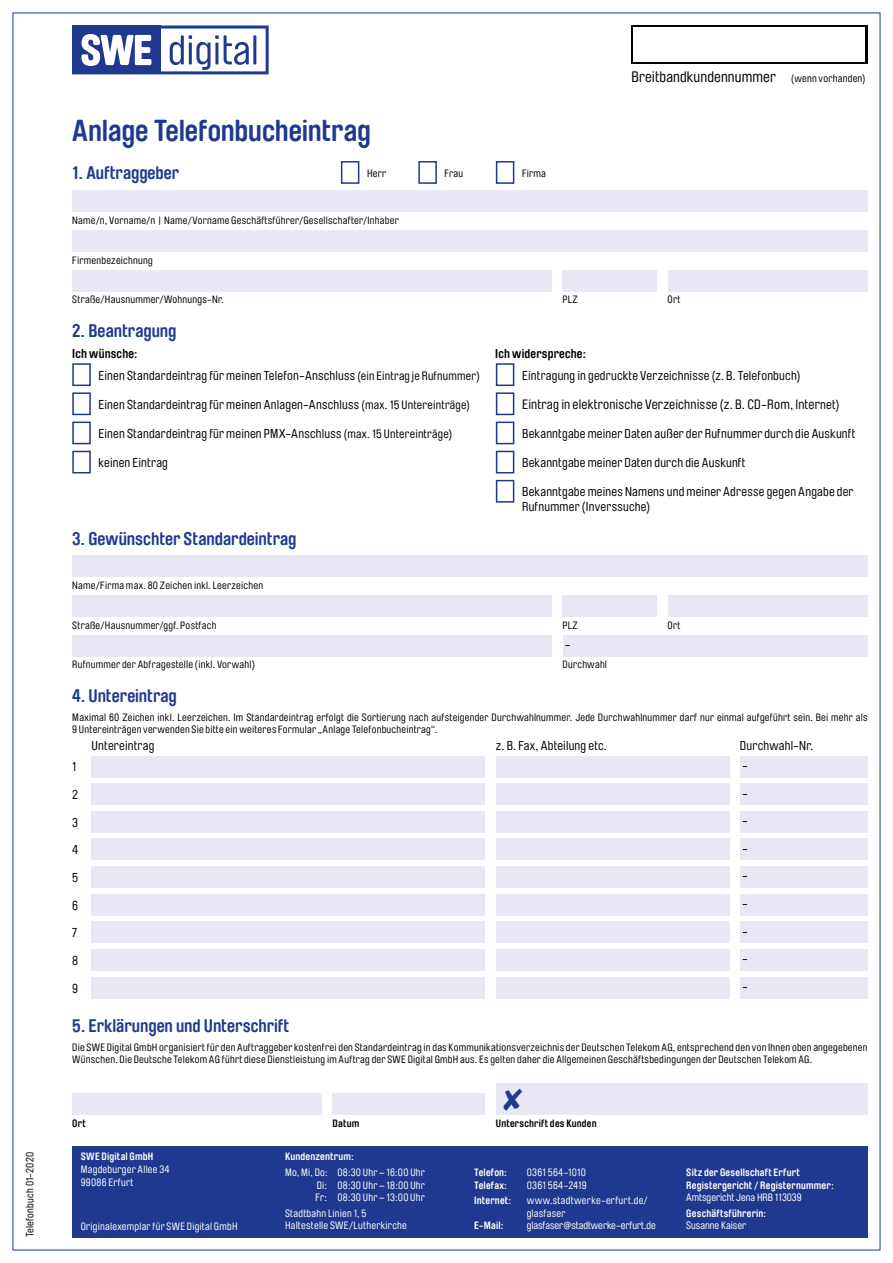
<style>
.page{position:relative;width:893px;height:1263px;background:#fff}
.page>*{position:absolute;margin:0;border:0;box-sizing:border-box;transform-origin:0 0}
.t1{font:700 30px "Brauer Neue";letter-spacing:-.01em;color:#1e398f}
.t2{font:700 18px "Brauer Neue";letter-spacing:-.005em;color:#1e398f}
.t3{font:15px "Brauer Neue";letter-spacing:.01em;color:#000}
.t4{font:13.35px "Brauer Neue";letter-spacing:.015em;color:#000}
.t5{font:12.75px/27.6px "Brauer Neue";letter-spacing:.015em;color:#000}
.t6{font:700 12.75px "Brauer Neue";letter-spacing:.01em;color:#000}
.t7{font:10.5px/12.6px "Brauer Neue";letter-spacing:.025em;color:#000}
.t8{font:10.5px/12.6px "Brauer Neue";letter-spacing:.025em;color:#fff}
.t9{font:700 10.5px/12.6px "Brauer Neue";letter-spacing:.015em;color:#fff}
.t10{font:10.5px "Brauer Neue";color:#fff}
.t11{font:700 10.5px "Brauer Neue";letter-spacing:.015em;color:#000}
.s1{font-size:10.5px}
.s2{font-size:12px}
.s3{font-size:12.75px}
</style>
<div class="page">
<svg style="left:72px;top:26px;width:197px;height:48px"></svg>
<div style="left:72px;top:1146px;width:795px;height:91px;background:#1e398f"></div>
<div style="left:72px;top:363px;width:19px;height:23px;border:2px solid #1e398f"></div>
<div style="left:72px;top:392px;width:19px;height:23px;border:2px solid #1e398f"></div>
<div style="left:72px;top:422px;width:19px;height:22px;border:2px solid #1e398f"></div>
<div style="left:72px;top:451px;width:19px;height:22px;border:2px solid #1e398f"></div>
<div style="left:496px;top:363px;width:18px;height:23px;border:2px solid #1e398f"></div>
<div style="left:496px;top:392px;width:18px;height:23px;border:2px solid #1e398f"></div>
<div style="left:496px;top:422px;width:18px;height:22px;border:2px solid #1e398f"></div>
<div style="left:496px;top:451px;width:18px;height:22px;border:2px solid #1e398f"></div>
<div style="left:496px;top:480px;width:18px;height:23px;border:2px solid #1e398f"></div>
<div style="left:496px;top:1083px;width:371px;height:32px;background:#e8e8f5"></div>
<div style="left:72px;top:1093px;width:250px;height:22px;background:#e8e8f5"></div>
<div style="left:72px;top:555px;width:795px;height:21px;background:#e8e8f5"></div>
<div style="left:72px;top:635px;width:480px;height:21px;background:#e8e8f5"></div>
<div style="left:563px;top:635px;width:304px;height:21px;background:#e8e8f5"></div>
<div style="left:72px;top:595px;width:480px;height:21px;background:#e8e8f5"></div>
<div style="left:668px;top:595px;width:199px;height:21px;background:#e8e8f5"></div>
<div style="left:740px;top:756px;width:127px;height:21px;background:#e8e8f5"></div>
<div style="left:496px;top:756px;width:233px;height:21px;background:#e8e8f5"></div>
<div style="left:92px;top:756px;width:393px;height:21px;background:#e8e8f5"></div>
<div style="left:740px;top:783px;width:127px;height:22px;background:#e8e8f5"></div>
<div style="left:496px;top:783px;width:233px;height:22px;background:#e8e8f5"></div>
<div style="left:92px;top:783px;width:393px;height:22px;background:#e8e8f5"></div>
<div style="left:740px;top:811px;width:127px;height:21px;background:#e8e8f5"></div>
<div style="left:496px;top:811px;width:233px;height:21px;background:#e8e8f5"></div>
<div style="left:92px;top:811px;width:393px;height:21px;background:#e8e8f5"></div>
<div style="left:740px;top:839px;width:127px;height:21px;background:#e8e8f5"></div>
<div style="left:496px;top:839px;width:233px;height:21px;background:#e8e8f5"></div>
<div style="left:92px;top:839px;width:393px;height:21px;background:#e8e8f5"></div>
<div style="left:740px;top:866px;width:127px;height:22px;background:#e8e8f5"></div>
<div style="left:496px;top:866px;width:233px;height:22px;background:#e8e8f5"></div>
<div style="left:92px;top:866px;width:393px;height:22px;background:#e8e8f5"></div>
<div style="left:740px;top:894px;width:127px;height:21px;background:#e8e8f5"></div>
<div style="left:496px;top:894px;width:233px;height:21px;background:#e8e8f5"></div>
<div style="left:92px;top:894px;width:393px;height:21px;background:#e8e8f5"></div>
<div style="left:740px;top:922px;width:127px;height:21px;background:#e8e8f5"></div>
<div style="left:496px;top:922px;width:233px;height:21px;background:#e8e8f5"></div>
<div style="left:92px;top:922px;width:393px;height:21px;background:#e8e8f5"></div>
<div style="left:740px;top:949px;width:127px;height:22px;background:#e8e8f5"></div>
<div style="left:496px;top:949px;width:233px;height:22px;background:#e8e8f5"></div>
<div style="left:92px;top:949px;width:393px;height:22px;background:#e8e8f5"></div>
<div style="left:740px;top:977px;width:127px;height:21px;background:#e8e8f5"></div>
<div style="left:496px;top:977px;width:233px;height:21px;background:#e8e8f5"></div>
<div style="left:92px;top:977px;width:393px;height:21px;background:#e8e8f5"></div>
<div style="left:72px;top:190px;width:795px;height:21px;background:#e8e8f5"></div>
<div style="left:72px;top:270px;width:480px;height:21px;background:#e8e8f5"></div>
<div style="left:668px;top:270px;width:199px;height:21px;background:#e8e8f5"></div>
<div style="left:72px;top:230px;width:795px;height:21px;background:#e8e8f5"></div>
<div style="left:341px;top:161px;width:18px;height:23px;border:2px solid #1e398f"></div>
<div style="left:418px;top:161px;width:19px;height:23px;border:2px solid #1e398f"></div>
<div style="left:496px;top:161px;width:18px;height:23px;border:2px solid #1e398f"></div>
<svg style="left:631px;top:26px;width:236px;height:38px"></svg>
<div style="left:634px;top:28px;width:231px;height:34px;background:#fff"></div>
<div style="left:563px;top:270px;width:94px;height:21px;background:#e8e8f5"></div>
<div style="left:563px;top:595px;width:94px;height:21px;background:#e8e8f5"></div>
<div style="left:333px;top:1093px;width:152px;height:22px;background:#e8e8f5"></div>
<h1 class="t1" style="left:72px;top:113px;width:300px">Anlage Telefonbucheintrag</h1>
<h2 class="t2" style="left:72px;top:162px;width:109px">1. Auftraggeber</h2>
<p class="t7" style="left:367px;top:167px;width:21px">Herr</p>
<p class="t7" style="left:445px;top:167px;width:20px">Frau</p>
<p class="t7" style="left:522px;top:167px;width:25px">Firma</p>
<p class="t7" style="left:72px;top:214px;width:328px">Name/n, Vorname/n | Name/Vorname Geschäftsführer/Gesellschafter/Inhaber</p>
<p class="t7" style="left:72px;top:254px;width:82px">Firmenbezeichnung</p>
<h3 class="t3" style="left:631px;top:68px;width:236px">Breitbandkundennummer <span class="s1">(wenn vorhanden)</span></h3>
<p class="t7" style="left:72px;top:294px;width:153px">Straße/Hausnummer/Wohnungs-Nr.</p>
<p class="t7" style="left:563px;top:294px;width:17px">PLZ</p>
<p class="t7" style="left:668px;top:294px;width:14px">Ort</p>
<h2 class="t2" style="left:72px;top:321px;width:106px">2. Beantragung</h2>
<p class="t6" style="left:72px;top:346px;width:67px">Ich wünsche:</p>
<p class="t6" style="left:495px;top:346px;width:92px">Ich widerspreche:</p>
<p class="t5" style="left:99px;top:361px;width:383px">Einen Standardeintrag für meinen Telefon-Anschluss <span class="s2">(ein Eintrag je Rufnummer)</span></p>
<p class="t5" style="left:99px;top:391px;width:373px">Einen Standardeintrag für meinen Anlagen-Anschluss <span class="s2">(max. 15 Untereinträge)</span></p>
<p class="t5" style="left:99px;top:420px;width:355px">Einen Standardeintrag für meinen PMX-Anschluss <span class="s2">(max. 15 Untereinträge)</span></p>
<p class="t5" style="left:99px;top:449px;width:71px">keinen Eintrag</p>
<p class="t5" style="left:522px;top:361px;width:280px">Eintragung in gedruckte Verzeichnisse (z. B. Telefonbuch)</p>
<p class="t4" style="left:522px;top:397px;width:319px">Eintrag in elektronische Verzeichnisse (z. B. CD-Rom, Inter<span class="s3">net)</span></p>
<p class="t5" style="left:522px;top:420px;width:335px">Bekanntgabe meiner Daten außer der Rufnummer durch die Auskunft</p>
<p class="t5" style="left:522px;top:449px;width:225px">Bekanntgabe meiner Daten durch die Auskunft</p>
<p class="t5" style="left:522px;top:484px;width:333px;line-height:15.3px">Bekanntgabe meines Namens und meiner Adresse gegen Angabe der<br>Rufnummer (Inverssuche)</p>
<h2 class="t2" style="left:72px;top:529px;width:226px">3. Gewünschter Standardeintrag</h2>
<p class="t7" style="left:72px;top:579px;width:192px">Name/Firma max. 80 Zeichen inkl. Leerzeichen</p>
<p class="t7" style="left:72px;top:619px;width:146px">Straße/Hausnummer/ggf. Postfach</p>
<p class="t7" style="left:563px;top:619px;width:17px">PLZ</p>
<p class="t7" style="left:668px;top:619px;width:14px">Ort</p>
<p class="t5" style="left:565px;top:631px;width:7px">-</p>
<p class="t7" style="left:72px;top:659px;width:184px">Rufnummer der Abfragestelle (inkl. Vorwahl)</p>
<p class="t7" style="left:563px;top:659px;width:46px">Durchwahl</p>
<h2 class="t2" style="left:72px;top:686px;width:106px">4. Untereintrag</h2>
<p class="t7" style="left:72px;top:711px;width:797px">Maximal 60 Zeichen inkl. Leerzeichen. Im Standardeintrag erfolgt die Sortierung nach aufsteigender Durchwahlnummer. Jede Durchwahlnummer darf nur einmal aufgeführt sein. Bei mehr als<br>9 Untereinträgen verwenden Sie bitte ein weiteres Formular „Anlage Telefonbucheintrag“.</p>
<p class="t5" style="left:92px;top:731px;width:64px">Untereintrag</p>
<p class="t5" style="left:496px;top:731px;width:113px">z. B. Fax, Abteilung etc.</p>
<p class="t5" style="left:740px;top:731px;width:75px">Durchwahl-Nr.</p>
<p class="t5" style="left:72px;top:753px;width:8px">1<br>2<br>3<br>4<br>5<br>6<br>7<br>8<br>9</p>
<p class="t5" style="left:742px;top:752px;width:7px;text-align:justify">- - - - - - - - -</p>
<h2 class="t2" style="left:72px;top:1015px;width:219px">5. Erklärungen und Unterschrift</h2>
<p class="t7" style="left:72px;top:1041px;width:797px">Die SWE Digital GmbH organisiert für den Auftraggeber kostenfrei den Standardeintrag in das Kommunikationsverzeichnis der Deutschen Telekom AG, entsprechend den von Ihnen oben angegebenen<br>Wünschen. Die Deutsche Telekom AG führt diese Dienstleistung im Auftrag der SWE Digital GmbH aus. Es gelten daher die Allgemeinen Geschäftsbedingungen der Deutschen Telekom AG.</p>
<p class="t11" style="left:72px;top:1117px;width:15px">Ort</p>
<p class="t11" style="left:333px;top:1117px;width:28px">Datum</p>
<p class="t7" style="left:24px;top:1237px;width:87px;rotate:-90deg">Telefonbuch 01-2020</p>
<p class="t9" style="left:285px;top:1150px;width:70px">Kundenzentrum:</p>
<p class="t9" style="left:81px;top:1150px;width:74px">SWE Digital GmbH</p>
<p class="t8" style="left:81px;top:1163px;width:90px">Magdeburger Allee 34<br>99086 Erfurt</p>
<p class="t8" style="left:81px;top:1220px;width:158px">Originalexemplar für SWE Digital GmbH</p>
<p class="t8" style="left:316px;top:1166px;width:111px;text-align:justify;text-indent:-31px">Mo, Mi, Do: 08:30 Uhr – 16:00 Uhr Di: 08:30 Uhr – 18:00 Uhr Fr: 08:30 Uhr – 13:00 Uhr</p>
<p class="t8" style="left:285px;top:1207px;width:123px">Stadtbahn Linien 1, 5<br>Haltestelle SWE/Lutherkirche</p>
<p class="t11" style="left:496px;top:1117px;width:102px">Unterschrift des Kunden</p>
<p class="t9" style="left:474px;top:1166px;width:34px">Telefon:</p>
<p class="t8" style="left:527px;top:1166px;width:61px">0361 564-1010</p>
<p class="t9" style="left:474px;top:1179px;width:34px">Telefax:</p>
<p class="t8" style="left:527px;top:1179px;width:62px">0361 564-2419</p>
<p class="t9" style="left:474px;top:1194px;width:39px">Internet:</p>
<p class="t8" style="left:527px;top:1194px;width:123px">www.stadtwerke-erfurt.de/ glasfaser</p>
<p class="t9" style="left:474px;top:1219px;width:31px">E-Mail:</p>
<p class="t10" style="left:527px;top:1220px;width:131px">glasfaser@stadtwerke-erfurt.de</p>
<p class="t9" style="left:686px;top:1166px;width:149px">Sitz der Gesellschaft Erfurt<br>Registergericht / Registernummer:</p>
<p class="t10" style="left:686px;top:1192px;width:117px">Amtsgericht Jena HRB 113039</p>
<p class="t9" style="left:686px;top:1207px;width:82px">Geschäftsführerin:</p>
<p class="t10" style="left:686px;top:1220px;width:61px">Susanne Kaiser</p>
</div>
